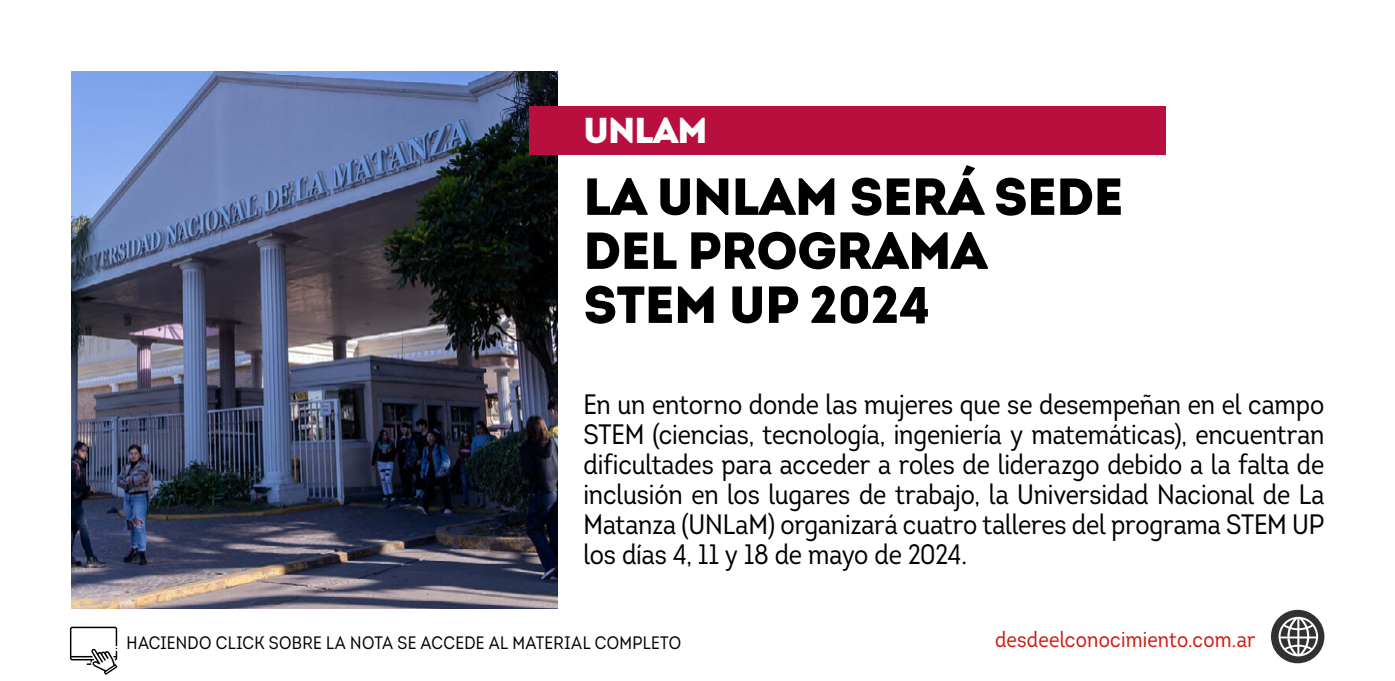
<style>
.page{position:relative;width:1395px;height:681px;background:#fff}
.page>*{position:absolute;margin:0;border:0;box-sizing:border-box;transform-origin:0 0}
.t1{font:900 52px/54px "Intro";letter-spacing:-.01em;color:#000}
.t2{font:900 36px "Intro";letter-spacing:-.02em;color:#fff}
.t3{font:28px/30px "Intro Cond";letter-spacing:-.005em;color:#000;text-align:justify}
.t4{font:22px "Intro Cond";letter-spacing:.01em;color:#d1190d}
.t5{font:18px "Intro Cond";letter-spacing:.02em;color:#000}
</style>
<div class="page">
<div style="left:1271px;top:609px;width:53px;height:54px;background:#333033;border-radius:50%"></div>
<svg style="left:1278px;top:616px;width:40px;height:40px"></svg>
<svg style="left:70px;top:626px;width:47px;height:48px"></svg>
<img style="left:72px;top:72px;width:486px;height:536px">
<div style="left:529px;top:107px;width:636px;height:48px;background:#b90f3e"></div>
<p class="t2" style="left:583px;top:106px;width:126px">UNLAM</p>
<h1 class="t1" style="left:583px;top:169px;width:541px">LA UNLAM SERÁ SEDE<br>DEL PROGRAMA<br>STEM UP 2024</h1>
<p class="t3" style="left:583px;top:389px;width:742px">En un entorno donde las mujeres que se desempeñan en el campo STEM (ciencias, tecnología, ingeniería y matemáticas), encuentran dificultades para acceder a roles de liderazgo debido a la falta de inclusión en los lugares de trabajo, la Universidad Nacional de La Matanza (UNLaM) organizará cuatro talleres del programa STEM UP los días 4, 11 y 18 de mayo de 2024.</p>
<p class="t5" style="left:127px;top:631px;width:556px">HACIENDO CLICK SOBRE LA NOTA SE ACCEDE AL MATERIAL COMPLETO</p>
<p class="t4" style="left:995px;top:625px;width:262px">desdeelconocimiento.com.ar</p>
</div>
